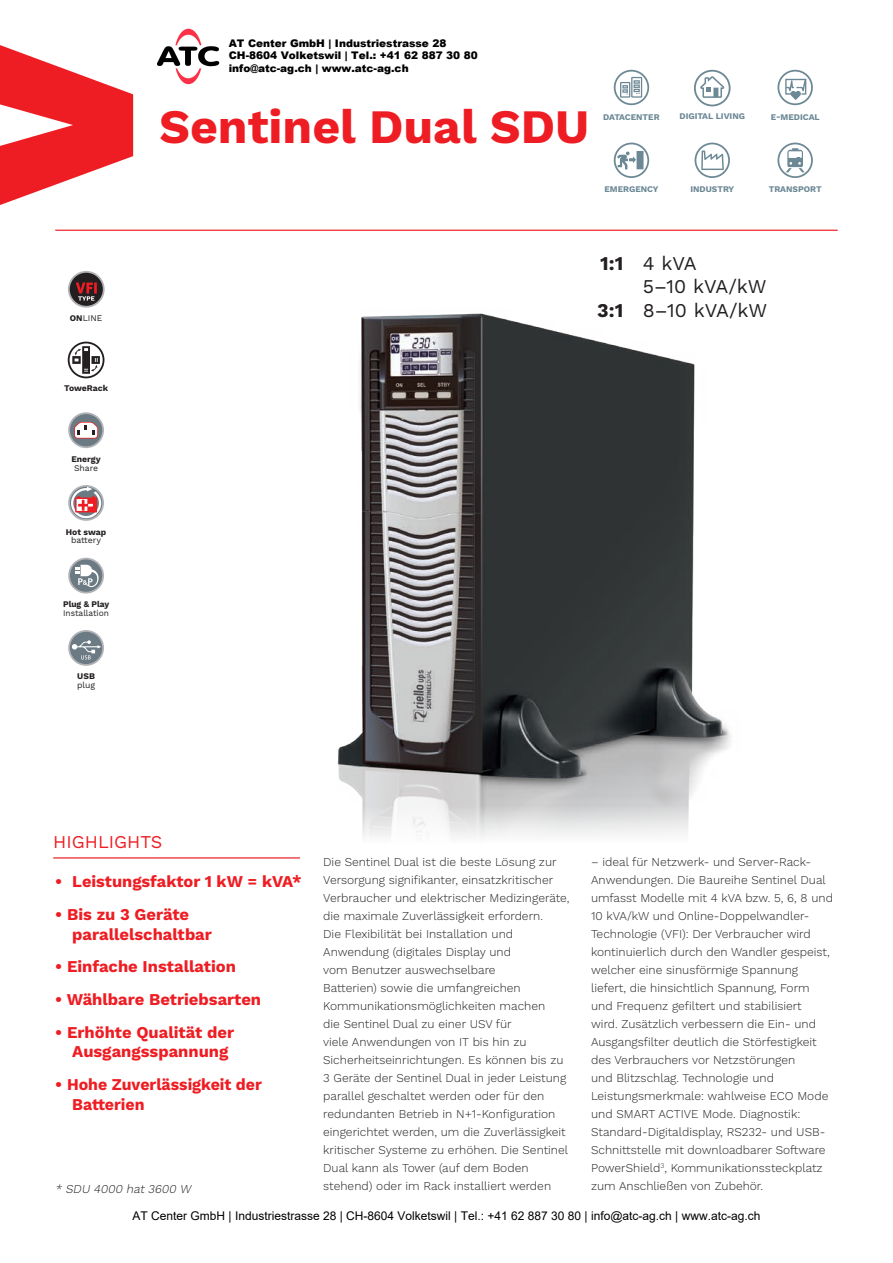
<style>
.page{position:relative;width:893px;height:1263px;background:#fff}
.page>*{position:absolute;margin:0;border:0;box-sizing:border-box;transform-origin:0 0}
.t1{font:700 48px "Work Sans";color:#ee1d23}
.t2{font:19.5px "Work Sans";letter-spacing:-.005em;color:#231f20}
.t3{font:18px "Work Sans";color:#ee1d23}
.t4{font:700 16.5px/19.8px "Work Sans";color:#ee1d23}
.t5{font:300 12px/18px "Work Sans";color:#231f20}
.t6{font:12px "Arial";color:#000}
.t7{font:italic 300 12px "Work Sans";color:#231f20}
.t8{font:900 10.5px/12.6px "Arial";color:#000}
.t9{font:700 8.7px "Work Sans";color:#6c8895}
.t10{font:8.7px/8.7px "Work Sans";color:#231f20}
.t11{font:700 8.7px/8.7px "Work Sans";letter-spacing:-.005em;color:#231f20}
.s1{font-weight:700}
.s2{font-weight:400}
</style>
<div class="page">
<svg style="left:0;top:45px;width:133px;height:160px"></svg>
<hr style="left:55px;top:230px;width:783px;height:1px;background:#ee1d23">
<hr style="left:53px;top:857px;width:247px;height:1px;background:#ee1d23">
<img style="left:223px;top:313px;width:508px;height:546px">
<svg style="left:614px;top:70px;width:35px;height:35px"></svg>
<div style="left:616px;top:72px;width:31px;height:31px;background:#fff;border-radius:50%"></div>
<svg style="left:620px;top:77px;width:22px;height:21px"></svg>
<svg style="left:694px;top:70px;width:37px;height:36px"></svg>
<div style="left:696px;top:72px;width:33px;height:33px;background:#fff;border-radius:50%"></div>
<svg style="left:700px;top:76px;width:24px;height:22px"></svg>
<svg style="left:777px;top:70px;width:36px;height:35px"></svg>
<svg style="left:779px;top:72px;width:32px;height:31px"></svg>
<svg style="left:785px;top:79px;width:21px;height:21px"></svg>
<svg style="left:614px;top:143px;width:35px;height:35px"></svg>
<svg style="left:615px;top:144px;width:32px;height:32px"></svg>
<svg style="left:617px;top:151px;width:26px;height:18px"></svg>
<svg style="left:695px;top:143px;width:35px;height:35px"></svg>
<div style="left:696px;top:144px;width:32px;height:32px;background:#fff;border-radius:50%"></div>
<svg style="left:701px;top:151px;width:23px;height:19px"></svg>
<svg style="left:777px;top:143px;width:36px;height:35px"></svg>
<div style="left:779px;top:144px;width:32px;height:32px;background:#fff;border-radius:50%"></div>
<svg style="left:786px;top:148px;width:19px;height:24px"></svg>
<svg style="left:68px;top:271px;width:37px;height:37px"></svg>
<div style="left:70px;top:273px;width:33px;height:33px;background:#231f20;border-radius:50%"></div>
<svg style="left:76px;top:282px;width:21px;height:19px"></svg>
<svg style="left:68px;top:342px;width:36px;height:36px"></svg>
<svg style="left:68px;top:412px;width:36px;height:36px"></svg>
<div style="left:70px;top:414px;width:32px;height:32px;background:#6b7a83;border-radius:50%"></div>
<svg style="left:74px;top:422px;width:24px;height:16px"></svg>
<svg style="left:68px;top:485px;width:36px;height:36px"></svg>
<svg style="left:70px;top:487px;width:32px;height:32px"></svg>
<svg style="left:71px;top:487px;width:30px;height:31px"></svg>
<svg style="left:68px;top:558px;width:36px;height:35px"></svg>
<div style="left:70px;top:559px;width:32px;height:33px;background:#6b7a83;border-radius:50%"></div>
<svg style="left:76px;top:565px;width:23px;height:22px"></svg>
<svg style="left:68px;top:630px;width:36px;height:36px"></svg>
<div style="left:70px;top:632px;width:32px;height:32px;background:#6b7a83;border-radius:50%"></div>
<svg style="left:72px;top:640px;width:29px;height:19px"></svg>
<img style="left:157px;top:29px;width:63px;height:55px">
<p class="t8" style="left:229px;top:36px;width:251px">AT Center GmbH | Industriestrasse 28<br>CH-8604 Volketswil | Tel.: +41 62 887 30 80 info@atc-ag.ch | www.atc-ag.ch</p>
<p class="t1" style="left:159px;top:99px;width:432px">Sentinel Dual SDU</p>
<p class="t9" style="left:603px;top:112px;width:58px">DATACENTER</p>
<p class="t9" style="left:679px;top:111px;width:67px">DIGITAL LIVING</p>
<p class="t9" style="left:771px;top:112px;width:50px">E-MEDICAL</p>
<p class="t10" style="left:70px;top:314px;width:34px"><span class="s1">ON</span>LINE</p>
<p class="t11" style="left:64px;top:384px;width:45px">ToweRack</p>
<p class="t11" style="left:71px;top:455px;width:31px">Energy<br><span class="s2">Share</span></p>
<p class="t11" style="left:66px;top:528px;width:42px;text-align:center">Hot swap <span class="s2">battery</span></p>
<p class="t10" style="left:63px;top:600px;width:48px"><span class="s1">Plug &amp; Play<br></span>Installation</p>
<p class="t10" style="left:77px;top:672px;width:20px"><span class="s1">USB </span>plug</p>
<p class="t9" style="left:604px;top:184px;width:56px">EMERGENCY</p>
<p class="t9" style="left:690px;top:184px;width:45px">INDUSTRY</p>
<p class="t9" style="left:769px;top:184px;width:55px">TRANSPORT</p>
<p class="t2" style="left:600px;top:252px;width:98px"><span class="s1">1:1</span> 4 kVA</p>
<p class="t2" style="left:643px;top:275px;width:125px">5–10 kVA/kW</p>
<p class="t2" style="left:597px;top:299px;width:172px"><span class="s1">3:1</span> 8–10 kVA/kW</p>
<h3 class="t3" style="left:53px;top:831px;width:110px">HIGHLIGHTS</h3>
<p class="t4" style="left:55px;top:873px;width:248px">• Leistungsfaktor 1 kW = kVA*</p>
<p class="t4" style="left:72px;top:905px;width:141px;text-indent:-17px">• Bis zu 3 Geräte parallelschaltbar</p>
<p class="t4" style="left:55px;top:958px;width:182px">• Einfache Installation</p>
<p class="t4" style="left:55px;top:990px;width:207px">• Wählbare Betriebsarten</p>
<p class="t4" style="left:72px;top:1023px;width:163px;text-indent:-17px">• Erhöhte Qualität der<br>Ausgangsspannung</p>
<p class="t4" style="left:72px;top:1075px;width:191px;text-indent:-17px">• Hohe Zuverlässigkeit der<br>Batterien</p>
<p class="t7" style="left:55px;top:1182px;width:140px">* SDU 4000 hat 3600 W</p>
<p class="t5" style="left:323px;top:853px;width:248px">Die Sentinel Dual ist die beste Lösung zur Versorgung signifikanter, einsatzkritischer Verbraucher und elektrischer Medizingeräte, die maximale Zuverlässigkeit erfordern.</p>
<p class="t5" style="left:323px;top:925px;width:246px">Die Flexibilität bei Installation und Anwendung (digitales Display und<br>vom Benutzer auswechselbare<br>Batterien) sowie die umfangreichen Kommunikationsmöglichkeiten machen<br>die Sentinel Dual zu einer USV für<br>viele Anwendungen von IT bis hin zu Sicherheitseinrichtungen. Es können bis zu 3 Geräte der Sentinel Dual in jeder Leistung parallel geschaltet werden oder für den redundanten Betrieb in N+1-Konfiguration eingerichtet werden, um die Zuverlässigkeit kritischer Systeme zu erhöhen. Die Sentinel Dual kann als Tower (auf dem Boden stehend) oder im Rack installiert werden</p>
<p class="t5" style="left:591px;top:853px;width:243px">– ideal für Netzwerk- und Server-Rack-Anwendungen. Die Baureihe Sentinel Dual umfasst Modelle mit 4 kVA bzw. 5, 6, 8 und 10 kVA/kW und Online-Doppelwandler-Technologie (VFI): Der Verbraucher wird kontinuierlich durch den Wandler gespeist, welcher eine sinusförmige Spannung liefert, die hinsichtlich Spannung, Form und Frequenz gefiltert und stabilisiert<br>wird. Zusätzlich verbessern die Ein- und Ausgangsfilter deutlich die Störfestigkeit des Verbrauchers vor Netzstörungen<br>und Blitzschlag. Technologie und Leistungsmerkmale: wahlweise ECO Mode und SMART ACTIVE Mode. Diagnostik:<br>Standard-Digitaldisplay, RS232- und USB-Schnittstelle mit downloadbarer Software PowerShield<sup>3</sup>, Kommunikationssteckplatz zum Anschließen von Zubehör.</p>
<p class="t6" style="left:133px;top:1207px;width:629px">AT Center GmbH | Industriestrasse 28 | CH-8604 Volketswil | Tel.: +41 62 887 30 80 | info@atc-ag.ch | www.atc-ag.ch</p>
</div>
